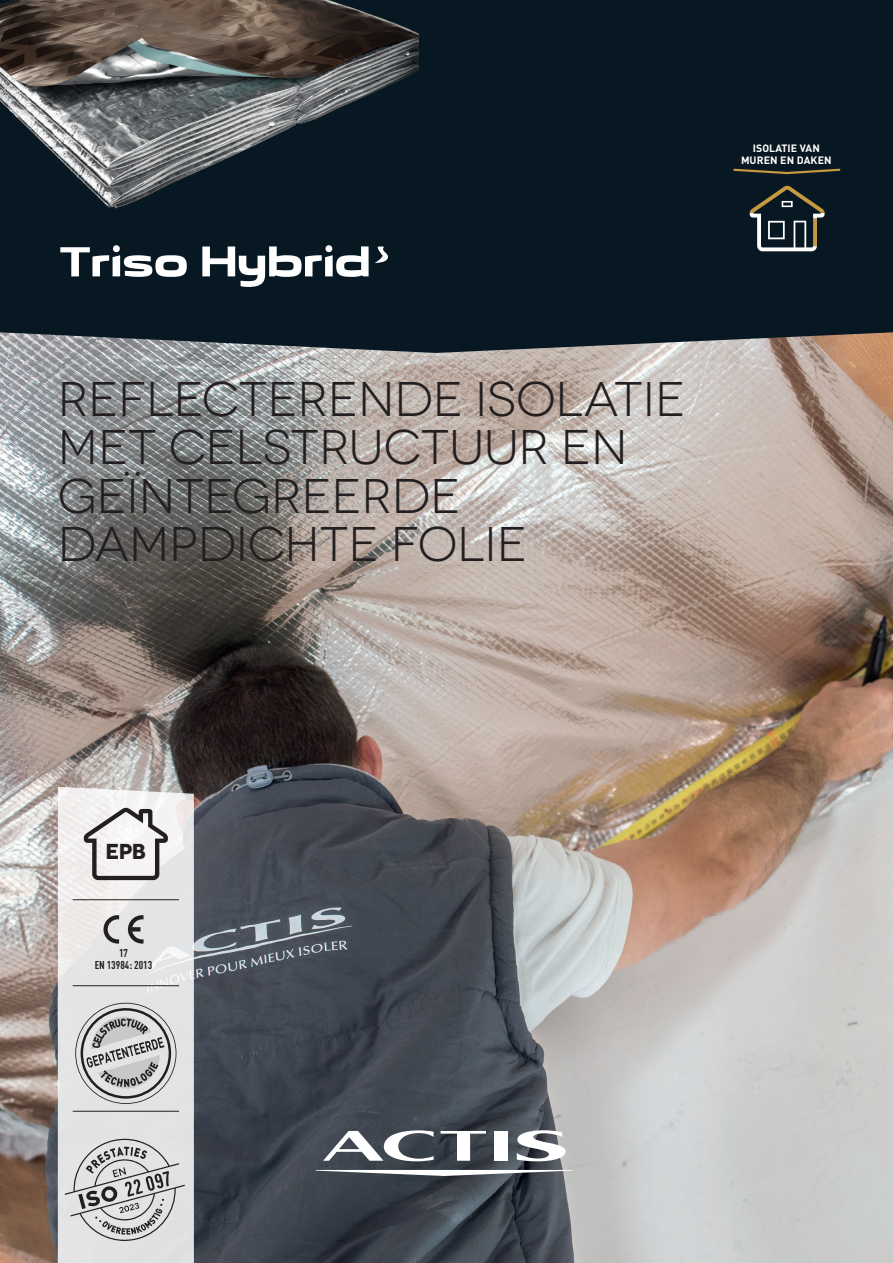
<style>
.page{position:relative;width:893px;height:1263px;background:#fff}
.page>*{position:absolute;margin:0;border:0;box-sizing:border-box;transform-origin:0 0}
.t1{font:48.6px/48.6px "Novecentowide";color:#231f20}
.t2{font:700 21.6px "Novecentosanswide";color:#231f20}
.t3{font:700 condensed 11.25px/12px "DIN Pro";color:#231f20;text-align:center}
.t4{font:700 10.5px/11.7px "DIN Pro";letter-spacing:.01em;color:#fff;text-align:center}
</style>
<div class="page">
<img style="left:0;top:353px;width:893px;height:910px">
<svg style="left:58px;top:787px;width:136px;height:476px;background:#e5e5e5"></svg>
<hr style="left:73px;top:1111px;width:106px;height:1px;background:#231f20">
<hr style="left:73px;top:985px;width:106px;height:1px;background:#231f20">
<div style="left:0;top:0;width:893px;height:353px;background:#071822"></div>
<svg style="left:441px;top:1131px;width:45px;height:30px"></svg>
<div style="left:494px;top:1131px;width:13px;height:30px;background:#fff"></div>
<svg style="left:323px;top:1130px;width:111px;height:31px"></svg>
<svg style="left:517px;top:1130px;width:49px;height:31px"></svg>
<svg style="left:316px;top:1170px;width:257px;height:6px"></svg>
<svg style="left:103px;top:915px;width:16px;height:28px"></svg>
<svg style="left:128px;top:915px;width:16px;height:28px"></svg>
<hr style="left:733px;top:169px;width:107px;height:2px;background:#c5993f">
<svg style="left:750px;top:186px;width:75px;height:65px;background:#3b4443"></svg>
<svg style="left:60px;top:245px;width:309px;height:42px"></svg>
<svg style="left:375px;top:246px;width:13px;height:17px"></svg>
<img style="left:0;top:0;width:418px;height:212px">
<hr style="left:73px;top:899px;width:106px;height:1px;background:#231f20">
<svg style="left:84px;top:808px;width:84px;height:72px"></svg>
<svg style="left:65px;top:1137px;width:120px;height:104px;background:#c2c2c3"></svg>
<svg style="left:75px;top:1003px;width:101px;height:101px;background:#bababb"></svg>
<p class="t4" style="left:741px;top:141px;width:92px">ISOLATIE VAN<br>MUREN EN DAKEN</p>
<p class="t1" style="left:58px;top:375px;width:629px">REFLECTERENDE ISOLATIE<br>MET CELSTRUCTUUR EN<br>GEÏNTEGREERDE<br>DAMPDICHTE FOLIE</p>
<p class="t2" style="left:106px;top:837px;width:42px">EPB</p>
<p class="t3" style="left:95px;top:946px;width:59px">17<br>EN 13984: 2013</p>
</div>
